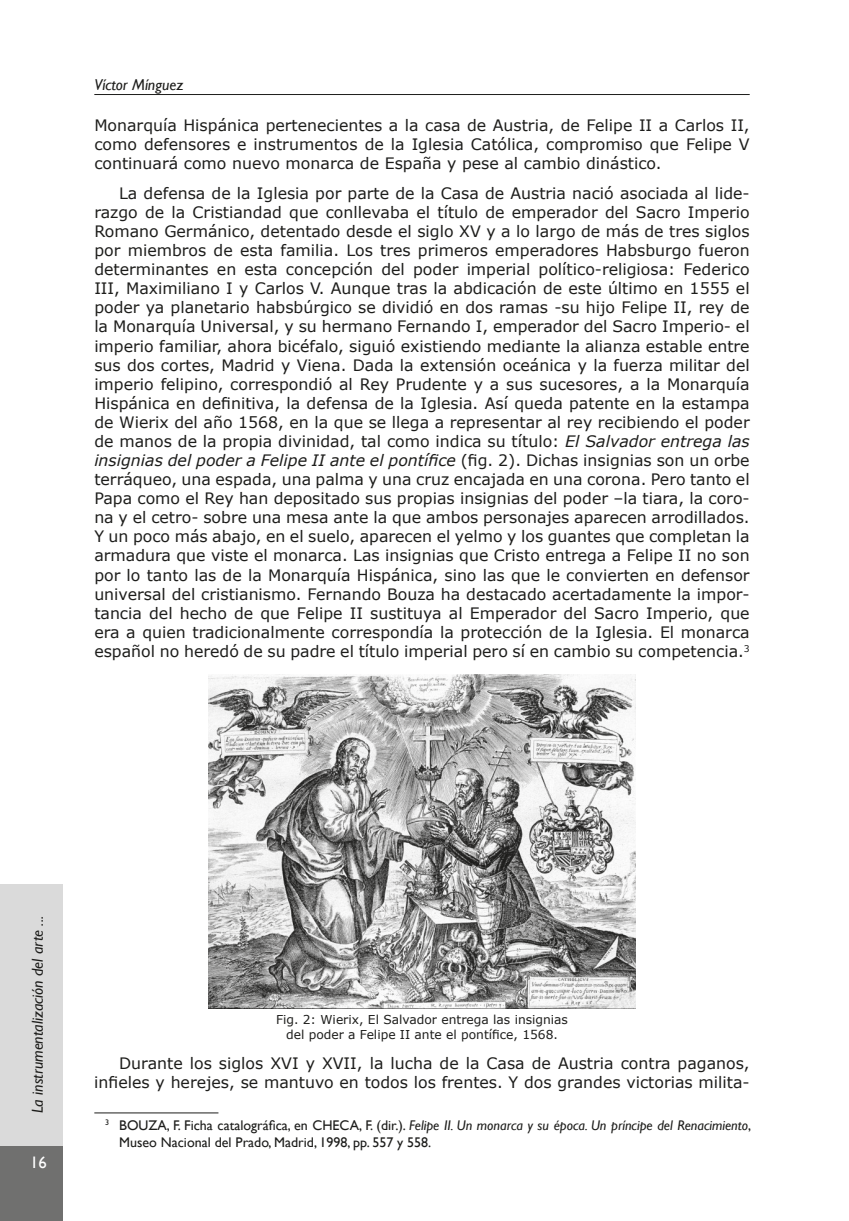
<style>
.page{position:relative;width:849px;height:1221px;background:#fff}
.page>*{position:absolute;margin:0;border:0;box-sizing:border-box;transform-origin:0 0}
.t1{font:16.62px "Gill Sans";color:#fff}
.t2{font:15.75px/19.1px "Verdana";color:#1d1d1b;text-align:justify}
.t3{font:italic 15.75px "Gill Sans";color:#1d1d1b}
.t4{font:14px/16.8px "Gill Sans";color:#1d1d1b}
.t5{font:12.25px/14.7px "Verdana";color:#1d1d1b;text-align:center}
.s1{font-style:italic}
</style>
<div class="page">
<div style="left:0;top:884px;width:62px;height:262px;background:#dadada"></div>
<div style="left:0;top:1146px;width:62px;height:74px;background:#70706f"></div>
<hr style="left:94px;top:94px;width:655px;height:1px;background:#1d1d1b">
<img style="left:208px;top:674px;width:427px;height:333px">
<hr style="left:94px;top:1112px;width:124px;height:1px;background:#1d1d1b">
<p class="t3" style="left:94px;top:75px;width:91px">Víctor Mínguez</p>
<p class="t2" style="left:94px;top:116px;width:656px">Monarquía Hispánica pertenecientes a la casa de Austria, de Felipe II a Carlos II, como defensores e instrumentos de la Iglesia Católica, compromiso que Felipe V continuará como nuevo monarca de España y pese al cambio dinástico.</p>
<p class="t2" style="left:94px;top:183px;width:656px;text-indent:25px">La defensa de la Iglesia por parte de la Casa de Austria nació asociada al lide&shy;razgo de la Cristiandad que conllevaba el título de emperador del Sacro Imperio Romano Germánico, detentado desde el siglo XV y a lo largo de más de tres siglos por miembros de esta familia. Los tres primeros emperadores Habsburgo fueron determinantes en esta concepción del poder imperial político-religiosa: Federico III, Maximiliano I y Carlos V. Aunque tras la abdicación de este último en 1555 el poder ya planetario habsbúrgico se dividió en dos ramas -su hijo Felipe II, rey de la Monarquía Universal, y su hermano Fernando I, emperador del Sacro Imperio- el imperio familiar, ahora bicéfalo, siguió existiendo mediante la alianza estable entre sus dos cortes, Madrid y Viena. Dada la extensión oceánica y la fuerza militar del imperio felipino, correspondió al Rey Prudente y a sus sucesores, a la Monarquía Hispánica en definitiva, la defensa de la Iglesia. Así queda patente en la estampa de Wierix del año 1568, en la que se llega a representar al rey recibiendo el poder de manos de la propia divinidad, tal como indica su título: <span class="s1">El Salvador entrega las insignias del poder a Felipe II ante el pontífice</span> (fig. 2). Dichas insignias son un orbe terráqueo, una espada, una palma y una cruz encajada en una corona. Pero tanto el Papa como el Rey han depositado sus propias insignias del poder –la tiara, la coro&shy;na y el cetro- sobre una mesa ante la que ambos personajes aparecen arrodillados.<br>Y un poco más abajo, en el suelo, aparecen el yelmo y los guantes que completan la armadura que viste el monarca. Las insignias que Cristo entrega a Felipe II no son por lo tanto las de la Monarquía Hispánica, sino las que le convierten en defensor universal del cristianismo. Fernando Bouza ha destacado acertadamente la impor&shy;tancia del hecho de que Felipe II sustituya al Emperador del Sacro Imperio, que era a quien tradicionalmente correspondía la protección de la Iglesia. El monarca español no heredó de su padre el título imperial pero sí en cambio su competencia.<sup>3</sup></p>
<p class="t3" style="left:28px;top:1112px;width:198px;rotate:-90deg">La instrumentalización del arte ...</p>
<p class="t1" style="left:30px;top:1152px;width:18px">16</p>
<p class="t5" style="left:276px;top:1012px;width:293px">Fig. 2: Wierix, El Salvador entrega las insignias del poder a Felipe II ante el pontífice, 1568.</p>
<p class="t2" style="left:94px;top:1053px;width:656px;text-align:right">Durante los siglos XVI y XVII, la lucha de la Casa de Austria contra paganos, infieles y herejes, se mantuvo en todos los frentes. Y dos grandes victorias milita-</p>
<p class="t4" style="left:119px;top:1116px;width:633px;text-indent:-14px"><sup>3</sup> BOUZA, F. Ficha catalográfica, en CHECA, F. (dir.). <span class="s1">Felipe II. Un monarca y su época. Un príncipe del Renacimiento</span>,<br>Museo Nacional del Prado, Madrid, 1998, pp. 557 y 558.</p>
</div>
